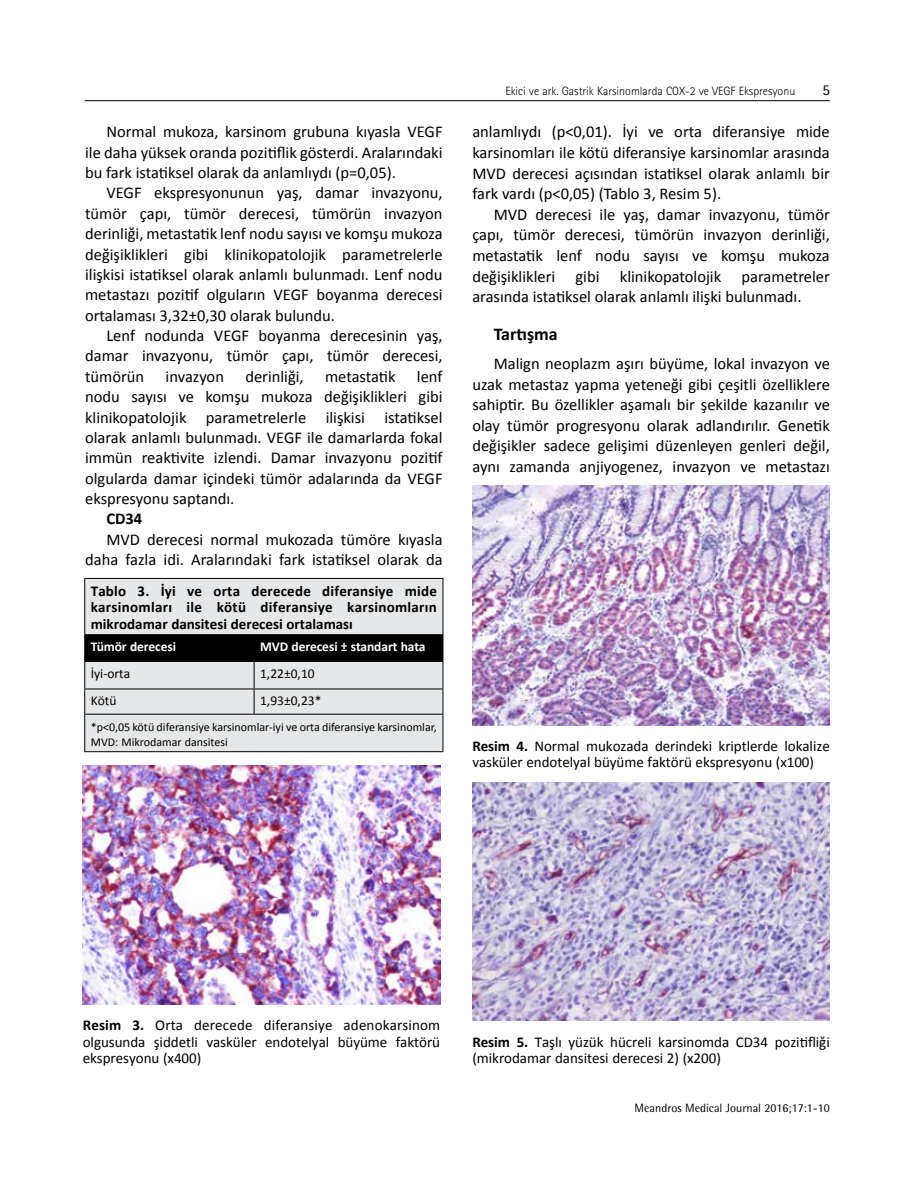
<style>
.page{position:relative;width:915px;height:1191px;background:#fff}
.page>*{position:absolute;margin:0;border:0;box-sizing:border-box;transform-origin:0 0}
.t1{font:700 18px "Calibri";color:#000}
.t2{font:16.5px/20.4px "Calibri";color:#000;text-align:justify}
.t3{font:700 16.5px "Calibri";color:#000}
.t4{font:15px/16.5px "Calibri";letter-spacing:-.005em;color:#000}
.t5{font:700 15px/16.5px "Calibri";color:#000;text-align:justify}
.t6{font:15px "Rotis Semi Sans Std";color:#000}
.t7{font:700 13.5px "Calibri";letter-spacing:-.005em;color:#fff}
.t8{font:13.5px "Calibri";color:#000}
.t9{font:12px/14.2px "Calibri";color:#000}
.t10{font:300 12px "Rotis Sans Serif Std";color:#000}
.t11{font:12px "Rotis Semi Sans Std";color:#000}
.s1{font-weight:700}
</style>
<div class="page">
<hr style="left:85px;top:100px;width:744px;height:1px;background:#000">
<div style="left:85px;top:579px;width:357px;height:172px;background:#e6e7e8"></div>
<hr style="left:84px;top:578px;width:170px;height:1px;background:#000">
<hr style="left:84px;top:579px;width:1px;height:55px;background:#000">
<hr style="left:254px;top:578px;width:189px;height:1px;background:#000">
<hr style="left:442px;top:579px;width:1px;height:55px;background:#000">
<svg style="left:84px;top:634px;width:359px;height:79px;background:#919192"></svg>
<hr style="left:84px;top:713px;width:170px;height:1px;background:#000">
<hr style="left:84px;top:714px;width:1px;height:37px;background:#000">
<hr style="left:254px;top:713px;width:189px;height:1px;background:#000">
<hr style="left:442px;top:714px;width:1px;height:37px;background:#000">
<hr style="left:84px;top:751px;width:170px;height:1px;background:#000">
<hr style="left:254px;top:751px;width:189px;height:1px;background:#000">
<img style="left:83px;top:765px;width:357px;height:240px">
<img style="left:472px;top:486px;width:357px;height:239px">
<img style="left:472px;top:782px;width:357px;height:238px">
<p class="t2" style="left:85px;top:122px;width:359px;text-indent:21px">Normal mukoza, karsinom grubuna kıyasla VEGF ile daha yüksek oranda pozitiflik gösterdi. Aralarındaki bu fark istatiksel olarak da anlamlıydı (p=0,05).</p>
<p class="t2" style="left:85px;top:183px;width:359px;text-indent:21px">VEGF ekspresyonunun yaş, damar invazyonu, tümör çapı, tümör derecesi, tümörün invazyon derinliği, metastatik lenf nodu sayısı ve komşu mukoza değişiklikleri gibi klinikopatolojik parametrelerle ilişkisi istatiksel olarak anlamlı bulunmadı. Lenf nodu metastazı pozitif olguların VEGF boyanma derecesi ortalaması 3,32±0,30 olarak bulundu.</p>
<p class="t2" style="left:85px;top:325px;width:359px;text-indent:21px">Lenf nodunda VEGF boyanma derecesinin yaş, damar invazyonu, tümör çapı, tümör derecesi, tümörün</p>
<p class="t2" style="left:85px;top:366px;width:359px;text-indent:332px">lenf nodu sayısı ve komşu mukoza değişiklikleri gibi klinikopatolojik parametrelerle ilişkisi istatiksel olarak anlamlı bulunmadı. VEGF ile damarlarda fokal immün reaktivite izlendi. Damar invazyonu pozitif olgularda damar içindeki tümör adalarında da VEGF ekspresyonu saptandı.</p>
<p class="t3" style="left:106px;top:508px;width:37px">CD34</p>
<p class="t2" style="left:85px;top:529px;width:359px;text-align:right">MVD derecesi normal mukozada tümöre kıyasla daha fazla idi. Aralarındaki fark istatiksel olarak da</p>
<p class="t2" style="left:166px;top:366px;width:60px">invazyon</p>
<p class="t2" style="left:245px;top:366px;width:60px">derinliği,</p>
<p class="t2" style="left:325px;top:366px;width:72px">metastatik</p>
<p class="t5" style="left:91px;top:582px;width:347px">Tablo 3. İyi ve orta derecede diferansiye mide karsinomları ile kötü diferansiye karsinomların mikrodamar dansitesi derecesi ortalaması</p>
<p class="t7" style="left:91px;top:638px;width:87px">Tümör derecesi</p>
<p class="t7" style="left:260px;top:638px;width:167px">MVD derecesi ± standart hata</p>
<p class="t8" style="left:91px;top:664px;width:41px">İyi-orta</p>
<p class="t8" style="left:260px;top:664px;width:56px">1,22±0,10</p>
<p class="t8" style="left:91px;top:692px;width:27px">Kötü</p>
<p class="t8" style="left:260px;top:692px;width:63px">1,93±0,23*</p>
<p class="t9" style="left:91px;top:720px;width:347px">*p&lt;0,05 kötü diferansiye karsinomlar-iyi ve orta diferansiye karsinomlar,<br>MVD: Mikrodamar dansitesi</p>
<p class="t10" style="left:505px;top:84px;width:291px">Ekici ve ark. Gastrik Karsinomlarda COX-2 ve VEGF Ekspresyonu</p>
<p class="t6" style="left:822px;top:81px;width:9px">5</p>
<p class="t2" style="left:472px;top:122px;width:359px">anlamlıydı (p&lt;0,01). İyi ve orta diferansiye mide karsinomları ile kötü diferansiye karsinomlar arasında MVD derecesi açısından istatiksel olarak anlamlı bir fark vardı (p&lt;0,05) (Tablo 3, Resim 5).</p>
<p class="t2" style="left:472px;top:204px;width:359px;text-indent:21px">MVD derecesi ile yaş, damar invazyonu, tümör çapı, tümör derecesi, tümörün invazyon derinliği, metastatik lenf nodu sayısı ve komşu mukoza değişiklikleri gibi klinikopatolojik parametreler arasında istatiksel olarak anlamlı ilişki bulunmadı.</p>
<p class="t1" style="left:493px;top:323px;width:66px">Tartışma</p>
<p class="t2" style="left:472px;top:353px;width:359px;text-indent:21px">Malign neoplazm aşırı büyüme, lokal invazyon ve uzak metastaz yapma yeteneği gibi çeşitli özelliklere sahiptir. Bu özellikler aşamalı bir şekilde kazanılır ve olay tümör progresyonu olarak adlandırılır. Genetik değişikler sadece gelişimi düzenleyen genleri değil, aynı zamanda anjiyogenez, invazyon ve metastazı</p>
<p class="t4" style="left:472px;top:737px;width:359px"><span class="s1">Resim 4.</span> Normal mukozada derindeki kriptlerde lokalize vasküler endotelyal büyüme faktörü ekspresyonu (x100)</p>
<p class="t4" style="left:83px;top:1017px;width:359px;text-align:justify"><span class="s1">Resim 3.</span> Orta derecede diferansiye adenokarsinom olgusunda şiddetli vasküler endotelyal büyüme faktörü ekspresyonu (x400)</p>
<p class="t4" style="left:472px;top:1033px;width:359px"><span class="s1">Resim 5.</span> Taşlı yüzük hücreli karsinomda CD34 pozitifliği (mikrodamar dansitesi derecesi 2) (x200)</p>
<p class="t11" style="left:634px;top:1100px;width:197px">Meandros Medical Journal 2016;17:1-10</p>
</div>
